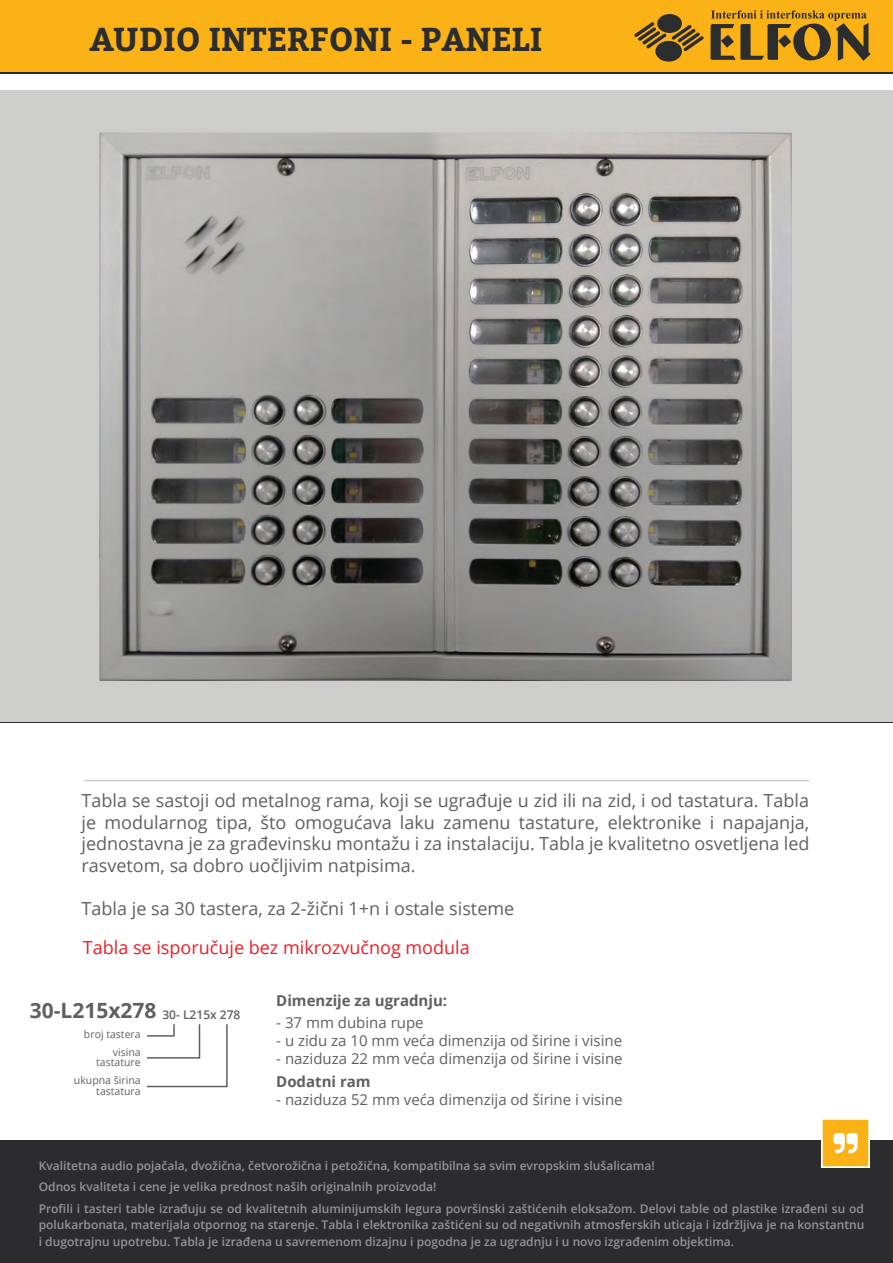
<style>
.page{position:relative;width:893px;height:1263px;background:#fff}
.page>*{position:absolute;margin:0;border:0;box-sizing:border-box;transform-origin:0 0}
.t1{font:700 33px "Bitter";color:#2c2d2f}
.t2{font:700 21px "Open Sans";color:#5f6060}
.t3{font:18px/21.6px "Open Sans";color:#5f6060;text-align:justify}
.t4{font:18px "Open Sans";color:#ee1d23}
.t5{font:15px "Open Sans";color:#5f6060}
.t6{font:700 15px "Open Sans";color:#5f6060}
.t7{font:600 12px/21.3px "Open Sans";color:#939598}
.t8{font:600 12px "Open Sans";color:#5f6060}
.t9{font:10.5px/18px "Open Sans";color:#5f6060;text-align:right}
</style>
<div class="page">
<div style="left:0;top:91px;width:893px;height:631px;background:#cdcdcc"></div>
<div style="left:0;top:1141px;width:893px;height:122px;background:#2c2c2f"></div>
<img style="left:821px;top:1119px;width:49px;height:48px">
<svg style="left:834px;top:1133px;width:24px;height:20px"></svg>
<div style="left:0;top:0;width:893px;height:72px;background:#fbb217"></div>
<hr style="left:84px;top:780px;width:725px;height:1px;background:#cdcdcd">
<hr style="left:0;top:72px;width:893px;height:1px;background:#2c2d2f">
<hr style="left:0;top:722px;width:893px;height:1px;background:#2c2d2f">
<svg style="left:147px;top:1024px;width:81px;height:64px"></svg>
<div style="left:657px;top:14px;width:25px;height:19px;background:#2c2d2f;border-radius:50%"></div>
<div style="left:655px;top:41px;width:27px;height:21px;background:#2c2d2f;border-radius:50%"></div>
<svg style="left:634px;top:22px;width:70px;height:29px"></svg>
<svg style="left:711px;top:10px;width:159px;height:51px"></svg>
<img style="left:99px;top:133px;width:693px;height:548px">
<h1 class="t1" style="left:89px;top:13px;width:455px">AUDIO INTERFONI - PANELI</h1>
<p class="t3" style="left:81px;top:789px;width:730px">Tabla se sastoji od metalnog rama, koji se ugrađuje u zid ili na zid, i od tastatura. Tabla je modularnog tipa, što omogućava laku zamenu tastature, elektronike i napajanja, jednostavna je za građevinsku montažu i za instalaciju. Tabla je kvalitetno osvetljena led rasvetom, sa dobro uočljivim natpisima.</p>
<h3 class="t3" style="left:82px;top:897px;width:434px">Tabla je sa 30 tastera, za 2-žični 1+n i ostale sisteme</h3>
<h3 class="t4" style="left:83px;top:935px;width:388px">Tabla se isporučuje bez mikrozvučnog modula</h3>
<p class="t6" style="left:276px;top:989px;width:172px">Dimenzije za ugradnju:</p>
<p class="t5" style="left:276px;top:1012px;width:149px">- 37 mm dubina rupe</p>
<p class="t5" style="left:276px;top:1030px;width:347px">- u zidu za 10 mm veća dimenzija od širine i visine</p>
<p class="t5" style="left:276px;top:1048px;width:348px">- naziduza 22 mm veća dimenzija od širine i visine</p>
<p class="t6" style="left:276px;top:1070px;width:96px">Dodatni ram</p>
<p class="t5" style="left:276px;top:1089px;width:348px">- naziduza 52 mm veća dimenzija od širine i visine</p>
<h2 class="t2" style="left:30px;top:995px;width:128px">30-L215x278</h2>
<p class="t9" style="left:84px;top:1025px;width:58px">broj tastera visina</p>
<p class="t9" style="left:74px;top:1053px;width:68px">tastature ukupna širina</p>
<p class="t9" style="left:96px;top:1082px;width:46px">tastatura</p>
<p class="t8" style="left:162px;top:1006px;width:80px">30- L215x 278</p>
<p class="t7" style="left:39px;top:1155px;width:827px">Kvalitetna audio pojačala, dvožična, četvorožična i petožična, kompatibilna sa svim evropskim slušalicama!<br>Odnos kvaliteta i cene je velika prednost naših originalnih proizvoda!<br>Profili i tasteri table izrađuju se od kvalitetnih aluminijumskih legura površinski zaštićenih eloksažom. Delovi table od plastike izrađeni su od</p>
<p class="t7" style="left:39px;top:1216px;width:827px;line-height:16.5px">polukarbonata, materijala otpornog na starenje. Tabla i elektronika zaštićeni su od negativnih atmosferskih uticaja i izdržljiva je na konstantnu i dugotrajnu upotrebu. Tabla je izrađena u savremenom dizajnu i pogodna je za ugradnju i u novo izgrađenim objektima.</p>
</div>
